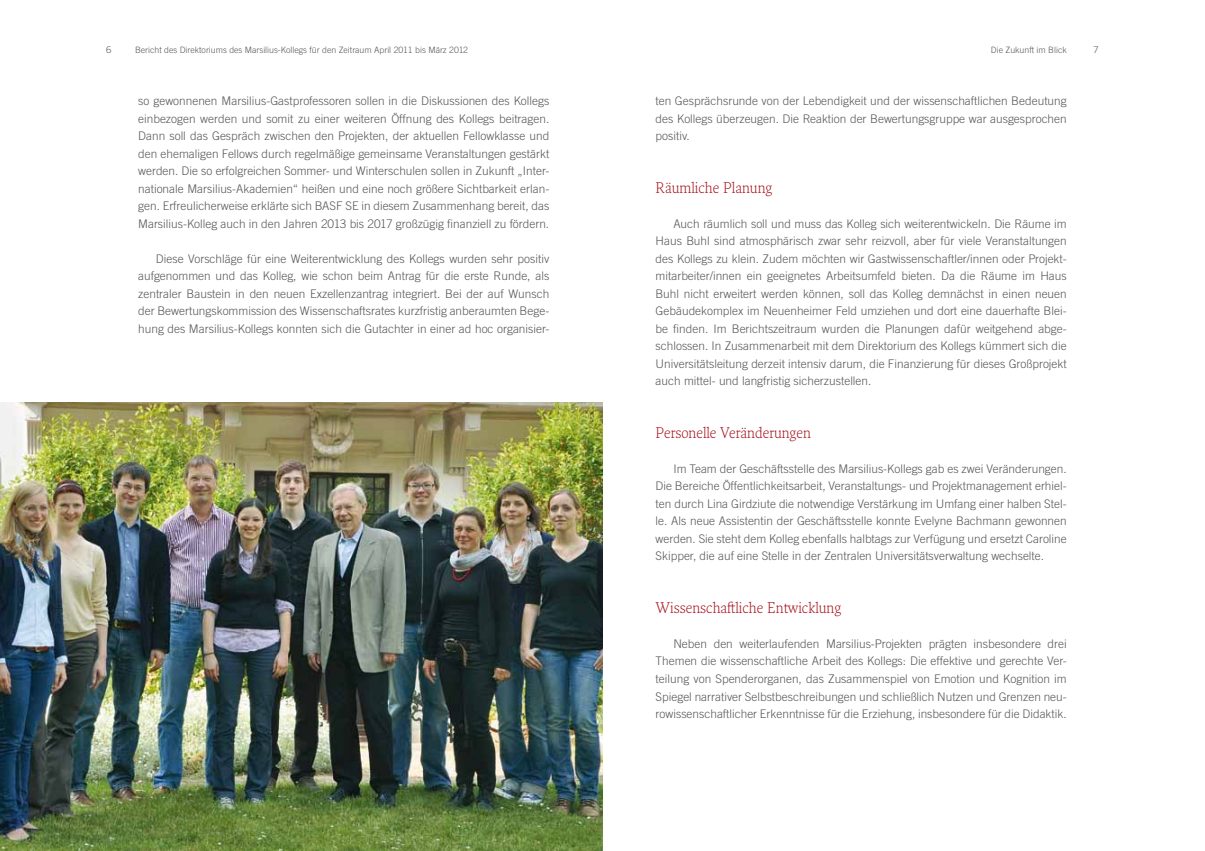
<style>
.page{position:relative;width:1205px;height:851px;background:#fff}
.page>*{position:absolute;margin:0;border:0;box-sizing:border-box;transform-origin:0 0}
.t1{font:300 15px "Fresco Pro";color:#a40e18}
.t2{font:300 11.88px/17.5px "Trade Gothic";color:#58585a;text-align:justify}
.t3{font:300 9.38px "Trade Gothic";color:#58585a}
.t4{font:300 8.75px "Trade Gothic";color:#58585a}
</style>
<div class="page">
<img style="left:0;top:402px;width:602px;height:448px">
<p class="t3" style="left:106px;top:44px;width:7px">6</p>
<p class="t3" style="left:1093px;top:44px;width:7px">7</p>
<p class="t4" style="left:135px;top:44px;width:335px">Bericht des Direktoriums des Marsilius-Kollegs für den Zeitraum April 2011 bis März 2012</p>
<p class="t4" style="left:991px;top:44px;width:77px">Die Zukunft im Blick</p>
<p class="t2" style="left:138px;top:92px;width:413px">so gewonnenen Marsilius-Gastprofessoren sollen in die Diskussionen des Kollegs einbezogen werden und somit zu einer weiteren Öffnung des Kollegs beitragen.<br>Dann soll das Gespräch zwischen den Projekten, der aktuellen Fellowklasse und den ehemaligen Fellows durch regelmäßige gemeinsame Veranstaltungen gestärkt werden. Die so erfolgreichen Sommer- und Winterschulen sollen in Zukunft „I nter&shy;nationale Marsilius-Akademien“ heißen und eine noch größere Sichtbarkeit erlan&shy;gen. Erfreulicherweise erklärte sich BASF SE in diesem Zusammenhang bereit, das Marsilius-Kolleg auch in den Jahren 2013 bis 2017 großzügig finanziell zu fördern.</p>
<p class="t2" style="left:138px;top:249px;width:413px;text-indent:18px">Diese Vorschläge für eine Weiterentwicklung des Kollegs wurden sehr positiv aufgenommen und das Kolleg, wie schon beim Antrag für die erste Runde, als zentraler Baustein in den neuen Exzellenzantrag integriert. Bei der auf Wunsch der Bewertungskommission des Wissenschaftsrates kurzfristig anberaumten Bege&shy;hung des Marsilius-Kollegs konnten sich die Gutachter in einer ad hoc organisier-</p>
<p class="t2" style="left:656px;top:92px;width:413px">ten Gesprächsrunde von der Lebendigkeit und der wissenschaftlichen Bedeutung des Kollegs überzeugen. Die Reaktion der Bewertungsgruppe war ausgesprochen positiv.</p>
<p class="t1" style="left:656px;top:178px;width:118px">Räumliche Planung</p>
<p class="t2" style="left:656px;top:214px;width:413px;text-indent:18px">Auch räumlich soll und muss das Kolleg sich weiterentwickeln. Die Räume im Haus Buhl sind atmosphärisch zwar sehr reizvoll, aber für viele Veranstaltungen des Kollegs zu klein. Zudem möchten wir Gastwissenschaftler/innen oder Projekt&shy;mitarbeiter/innen ein geeignetes Arbeitsumfeld bieten. Da die Räume im Haus Buhl nicht erweitert werden können, soll das Kolleg demnächst in einen neuen Gebäudekomplex im Neuenheimer Feld umziehen und dort eine dauerhafte Blei&shy;be finden. I m Berichtszeitraum wurden die Planungen dafür weitgehend abge&shy;schlossen. I n Zusammenarbeit mit dem Direktorium des Kollegs kümmert sich die U niversitätsleitung derzeit intensiv darum, die Finanzierung für dieses Großprojekt auch mittel- und langfristig sicherzustellen.</p>
<p class="t1" style="left:656px;top:423px;width:157px">Personelle Veränderungen</p>
<p class="t2" style="left:655px;top:459px;width:413px;text-indent:18px">I m Team der Geschäftsstelle des Marsilius-Kollegs gab es zwei Veränderungen.<br>Die Bereiche Öffentlichkeitsarbeit, Veranstaltungs- und Projektmanagement erhiel&shy;ten durch Lina Girdziute die notwendige Verstärkung im U mfang einer halben Stel&shy;le. Als neue Assistentin der Geschäftsstelle konnte Evelyne Bachmann gewonnen werden. Sie steht dem Kolleg ebenfalls halbtags zur Verfügung und ersetzt Caroline Skipper, die auf eine Stelle in der Zentralen U niversitätsverwaltung wechselte.</p>
<p class="t1" style="left:656px;top:598px;width:187px">Wissenschaftliche Entwicklung</p>
<p class="t2" style="left:656px;top:634px;width:413px;text-indent:18px">Neben den weiterlaufenden Marsilius-Projekten prägten insbesondere drei Themen die wissenschaftliche Arbeit des Kollegs: Die effektive und gerechte Ver&shy;teilung von Spenderorganen, das Zusammenspiel von Emotion und Kognition im Spiegel narrativer Selbstbeschreibungen und schließlich N utzen und Grenzen neu&shy;rowissenschaftlicher Erkenntnisse für die Erziehung, insbesondere für die Didaktik.</p>
</div>
